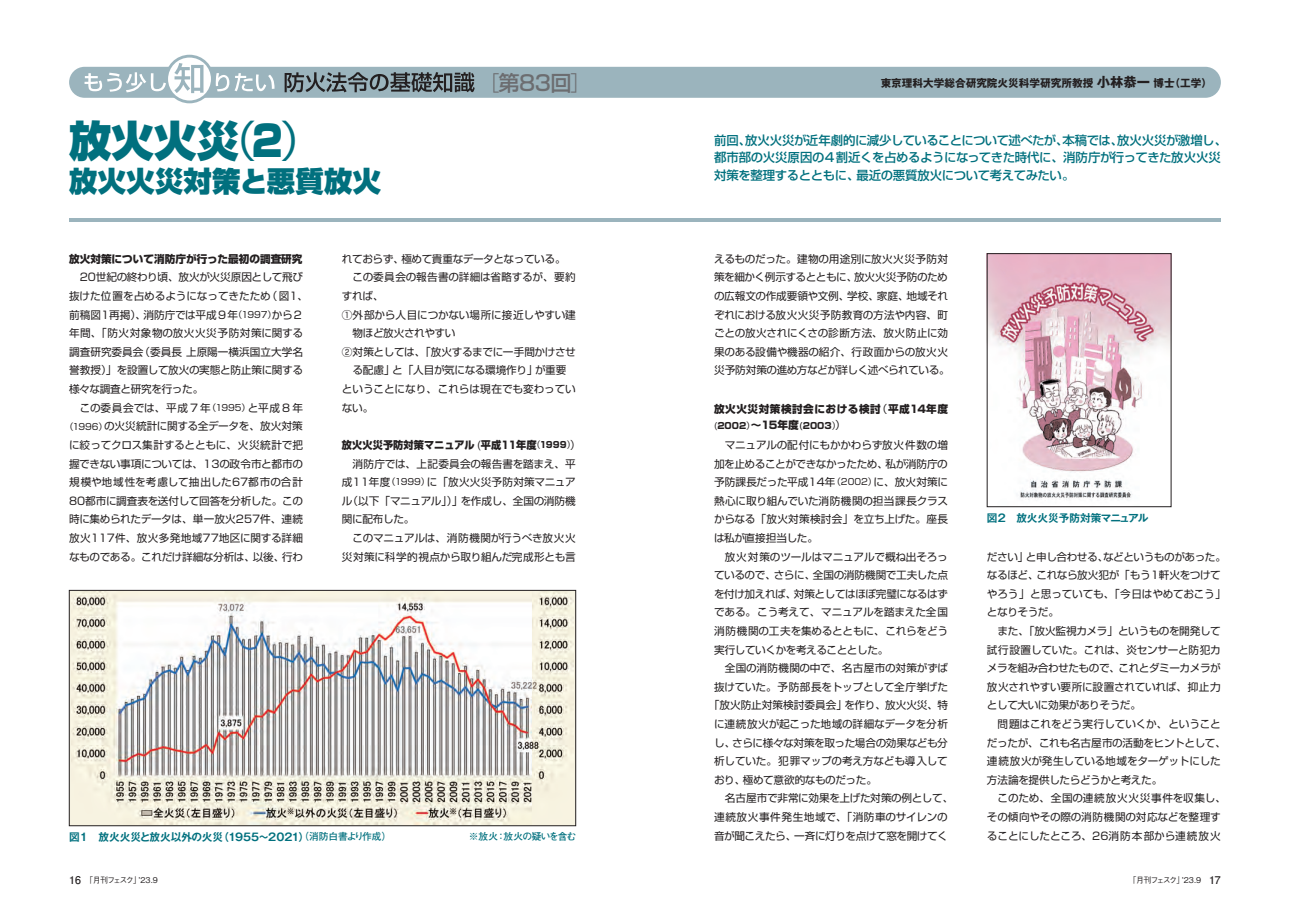
<style>
.page{position:relative;width:1290px;height:911px;background:#fff}
.page>*{position:absolute;margin:0;border:0;box-sizing:border-box;transform-origin:0 0}
.t1{font:900 42.5px "Shin Go Pr 6 N";color:#01707e}
.t2{font:900 28.38px "Shin Go Pr 6 N";letter-spacing:.01em;color:#01707e}
.t3{font:500 21.25px "Shin Go Pr 6 N";color:#6c6d70}
.t4{font:500 12.38px/17.8px "Shin Go Pr 6 N";letter-spacing:-.035em;color:#01707e}
.t5{font:10.62px/18.6px "Shin Go Pr 6 N";letter-spacing:-.025em;color:#231f20}
.t6{font:700 10.62px "Gothic MB101 Pr 6 N De";color:#01707e}
.t7{font:700 10.62px "Gothic MB101 Pr 6 N";color:#231f20}
.t8{font:800 10.62px "Shin Go Pr 6 N";color:#231f20;scale:.96 1}
.t9{font:10.62px "Shin Go Pr 6 N";letter-spacing:.02em;color:#231f20}
.t10{font:10.62px "Shin Go Pr 6 N";color:#231f20}
.t11{font:800 10.62px "Shin Go Pr 6 N";color:#231f20}
.t12{font:800 10.62px "Shin Go Pr 6 N";letter-spacing:.05em;color:#231f20}
.t13{font:10.62px "Shin Go Pr 6 N";letter-spacing:.055em;color:#231f20}
.t14{font:10.62px "Shin Go Pr 6 N";letter-spacing:-.005em;color:#231f20}
.t15{font:700 9.75px "Futo Go B101 Pr 6 N";letter-spacing:-.065em;color:#01707e}
.t16{font:800 8.88px "Shin Go Pr 6 N";color:#231f20}
.t17{font:500 8px "Gothic BBB Pr 6 N";letter-spacing:-.165em;color:#231f20}
.s1{font-weight:400}
.s2{font-weight:300}
.s3{font-size:8.88px}
.s4{font-weight:400;font-size:8.88px}
.s5{font-family:"Futo Go B101 Pr 6 N";font-size:9.75px}
.s6{font-size:13.25px}
.s7{font-size:10.62px}
.s8{font-weight:500}
.s9{font-weight:400;font-size:10.62px}
.s10{font-family:"Futo Go B101 Pr 6 N";font-weight:700;font-size:10.62px}
</style>
<div class="page">
<div style="left:69px;top:67px;width:1152px;height:31px;background:#9bb4bd;border-radius:15px"></div>
<svg style="left:167px;top:56px;width:45px;height:46px"></svg>
<div style="left:165px;top:55px;width:49px;height:48px;border:3px solid #9bb4bd;border-radius:50%"></div>
<svg style="left:85px;top:72px;width:81px;height:20px"></svg>
<svg style="left:174px;top:63px;width:29px;height:30px"></svg>
<svg style="left:216px;top:73px;width:13px;height:18px"></svg>
<svg style="left:235px;top:73px;width:39px;height:18px"></svg>
<svg style="left:285px;top:72px;width:190px;height:20px"></svg>
<hr style="left:69px;top:218px;width:1152px;height:3px;background:#9bb4bd">
<img style="left:71px;top:592px;width:503px;height:232px">
<div style="left:69px;top:590px;width:507px;height:236px;border:1px solid #231f20"></div>
<img style="left:989px;top:255px;width:180px;height:245px">
<div style="left:987px;top:253px;width:184px;height:254px;border:1px solid #231f20"></div>
<h1 class="t1" style="left:69px;top:107px;width:255px">放火火災<span class="s1">（</span>2<span class="s1">）</span></h1>
<h2 class="t2" style="left:69px;top:159px;width:314px">放火火災対策と悪質放火</h2>
<h3 class="t3" style="left:478px;top:65px;width:115px"><span class="s2">［</span>第83回<span class="s2">］</span></h3>
<p class="t11" style="left:69px;top:250px;width:235px">放火対策について消防庁が行った最初の調査研究</p>
<p class="t5" style="left:69px;top:267px;width:241px;text-indent:11px">20世紀の終わり頃、放火が火災原因として飛び抜けた位置を占めるようになってきたため（図1、前稿図1再掲）、消防庁では平成９年<span class="s3">（1997）</span>から２年間、「防火対象物の放火火災予防対策に関する調査研究委員会（委員長 上原陽一横浜国立大学名誉教授）」を設置して放火の実態と防止策に関する様々な調査と研究を行った。</p>
<p class="t5" style="left:65px;top:397px;width:240px;text-align:right">この委員会では、平成７年<span class="s3">（1995）</span>と平成８年<span class="s3">（1996）</span>の火災統計に関する全データを、放火対策に絞ってクロス集計するとともに、火災統計で把握できない事項については、13の政令市と都市の規模や地域性を考慮して抽出した67都市の合計<br>80都市に調査表を送付して回答を分析した。この時に集められたデータは、単一放火257件、連続放火117件、放火多発地域77地区に関する詳細なものである。これだけ詳細な分析は、以後、行わ</p>
<p class="t5" style="left:342px;top:249px;width:225px">れておらず、極めて貴重なデータとなっている。</p>
<p class="t5" style="left:353px;top:267px;width:225px">この委員会の報告書の詳細は省略するが、要約</p>
<p class="t5" style="left:342px;top:286px;width:43px">すれば、</p>
<p class="t5" style="left:342px;top:304px;width:235px">①外部から人目につかない場所に接近しやすい建</p>
<p class="t5" style="left:353px;top:323px;width:104px">物ほど放火されやすい</p>
<p class="t5" style="left:342px;top:342px;width:235px">②対策としては、「放火するまでに一手間かけさせ</p>
<p class="t5" style="left:353px;top:360px;width:215px">る配慮」と「人目が気になる環境作り」が重要</p>
<p class="t5" style="left:342px;top:379px;width:235px">ということになり、これらは現在でも変わってい</p>
<p class="t5" style="left:342px;top:397px;width:33px">ない。</p>
<p class="t8" style="left:342px;top:436px;width:250px">放火火災予防対策マニュアル <span class="s1">(</span>平成11年度<span class="s4">（</span><span class="s3">1999</span><span class="s4">）</span><span class="s1">）</span></p>
<p class="t14" style="left:353px;top:455px;width:225px">消防庁では、上記委員会の報告書を踏まえ、平</p>
<p class="t9" style="left:342px;top:473px;width:235px">成11年度<span class="s3">（1999）</span>に「放火火災予防対策マニュア</p>
<p class="t5" style="left:342px;top:490px;width:235px">ル（以下「マニュアル」）」を作成し、全国の消防機</p>
<p class="t5" style="left:342px;top:509px;width:74px">関に配布した。</p>
<p class="t5" style="left:353px;top:528px;width:225px">このマニュアルは、消防機関が行うべき放火火</p>
<p class="t5" style="left:342px;top:546px;width:235px">災対策に科学的視点から取り組んだ完成形とも言</p>
<p class="t6" style="left:69px;top:827px;width:324px">図１　放火火災と放火以外の火災（1955〜2021）<span class="s5">（消防白書より作成）</span></p>
<p class="t15" style="left:469px;top:828px;width:109px">※放火：放火の疑いを含む</p>
<p class="t7" style="left:881px;top:74px;width:333px">東京理科大学総合研究院火災科学研究所教授 <span class="s6">小林恭一</span> 博士（工学）</p>
<p class="t4" style="left:714px;top:130px;width:514px">前回、放火火災が近年劇的に減少していることについて述べたが、本稿では、放火火災が激増し、都市部の火災原因の４割近くを占めるようになってきた時代に、消防庁が行ってきた放火火災対策を整理するとともに、最近の悪質放火について考えてみたい。</p>
<p class="t5" style="left:714px;top:249px;width:237px">えるものだった。建物の用途別に放火火災予防対策を細かく例示するとともに、放火火災予防のための広報文の作成要領や文例、学校、家庭、地域それぞれにおける放火火災予防教育の方法や内容、町ごとの放火されにくさの診断方法、放火防止に効果のある設備や機器の紹介、行政面からの放火火災予防対策の進め方などが詳しく述べられている。</p>
<p class="t12" style="left:714px;top:401px;width:235px">放火火災対策検討会における検討<span class="s1">（</span>平成14年度</p>
<p class="t16" style="left:714px;top:418px;width:133px"><span class="s1">(</span>2002<span class="s1">）</span><span class="s7">～15年度</span><span class="s8">(</span>2003<span class="s1">）</span><span class="s9">）</span></p>
<p class="t5" style="left:714px;top:435px;width:235px;text-align:justify;text-indent:11px">マニュアルの配付にもかかわらず放火件数の増加を止めることができなかったため、私が消防庁の予防課長だった平成14年<span class="s3">（2002）</span>に、放火対策に熱心に取り組んでいた消防機関の担当課長クラスからなる「放火対策検討会」を立ち上げた。座長は私が直接担当した。</p>
<p class="t5" style="left:714px;top:546px;width:235px;text-align:justify;text-indent:11px">放火対策のツールはマニュアルで概ね出そろっているので、さらに、全国の消防機関で工夫した点を付け加えれば、対策としてはほぼ完璧になるはずである。こう考えて、マニュアルを踏まえた全国消防機関の工夫を集めるとともに、これらをどう実行していくかを考えることとした。</p>
<p class="t5" style="left:725px;top:658px;width:225px">全国の消防機関の中で、名古屋市の対策がずば</p>
<p class="t5" style="left:714px;top:676px;width:235px">抜けていた。予防部長をトップとして全庁挙げた</p>
<p class="t10" style="left:709px;top:696px;width:241px">「放火防止対策検討委員会」を作り、放火火災、特</p>
<p class="t5" style="left:714px;top:714px;width:235px">に連続放火が起こった地域の詳細なデータを分析</p>
<p class="t5" style="left:714px;top:732px;width:235px">し、さらに様々な対策を取った場合の効果なども分</p>
<p class="t5" style="left:714px;top:751px;width:235px">析していた。犯罪マップの考え方なども導入して</p>
<p class="t5" style="left:714px;top:769px;width:164px">おり、極めて意欲的なものだった。</p>
<p class="t5" style="left:725px;top:788px;width:230px">名古屋市で非常に効果を上げた対策の例として、</p>
<p class="t13" style="left:714px;top:808px;width:235px">連続放火事件発生地域で、「消防車のサイレンの</p>
<p class="t5" style="left:714px;top:825px;width:235px">音が聞こえたら、一斉に灯りを点けて窓を開けてく</p>
<p class="t6" style="left:987px;top:508px;width:163px">図２　放火火災予防対策マニュアル</p>
<p class="t5" style="left:987px;top:546px;width:241px">ださい」と申し合わせる、などというものがあった。なるほど、これなら放火犯が「もう1軒火をつけてやろう」と思っていても、「今日はやめておこう」となりそうだ。</p>
<p class="t5" style="left:987px;top:621px;width:235px;text-align:justify;text-indent:11px">また、「放火監視カメラ」というものを開発して試行設置していた。これは、炎センサーと防犯カメラを組み合わせたもので、これとダミーカメラが放火されやすい要所に設置されていれば、抑止力として大いに効果がありそうだ。</p>
<p class="t5" style="left:987px;top:714px;width:241px;text-indent:11px">問題はこれをどう実行していくか、ということだったが、これも名古屋市の活動をヒントとして、連続放火が発生している地域をターゲットにした方法論を提供したらどうかと考えた。</p>
<p class="t5" style="left:987px;top:788px;width:241px;text-indent:11px">このため、全国の連続放火火災事件を収集し、その傾向やその際の消防機関の対応などを整理することにしたところ、26消防本部から連続放火</p>
<p class="t17" style="left:69px;top:873px;width:90px"><span class="s10">16</span>　「月刊フェスク」’23.9</p>
<p class="t17" style="left:1128px;top:873px;width:94px">「月刊フェスク」’23.9　<span class="s10">17</span></p>
</div>
